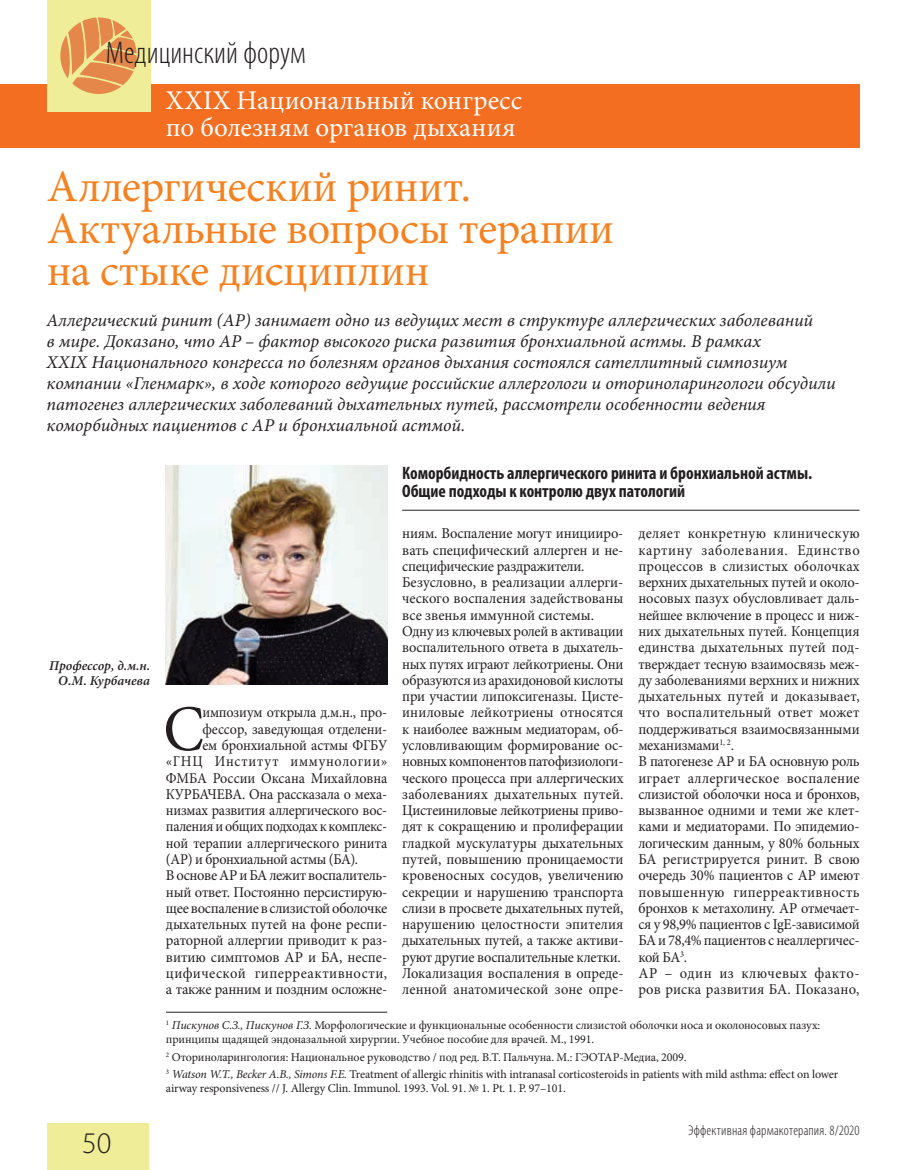
<style>
.page{position:relative;width:915px;height:1170px;background:#fff}
.page>*{position:absolute;margin:0;border:0;box-sizing:border-box;transform-origin:0 0}
.t1{font:65.1px "Minion Pro";color:#231f20;scale:.94 1}
.t2{font:45px/42px "Minion Pro";letter-spacing:-.005em;color:#f58220}
.t3{font:300 condensed 31.5px "Myriad Pro";color:#231f20}
.t4{font:300 30px "Myriad Pro";color:#231f20}
.t5{font:27px/27px "Minion Pro";letter-spacing:.005em;color:#fff}
.t6{font:italic 18px/21px "Minion Pro";color:#231f20}
.t7{font:700 condensed 18px/18px "Myriad Pro";color:#231f20}
.t8{font:15px/16.2px "Minion Pro";letter-spacing:-.005em;color:#231f20}
.t9{font:15px/16.4px "Minion Pro";letter-spacing:-.005em;color:#231f20;scale:.96 1}
.t10{font:15px "Minion Pro";letter-spacing:-.005em;color:#231f20;scale:.94 1}
.t11{font:15px "Minion Pro";letter-spacing:-.025em;color:#231f20;scale:.94 1}
.t12{font:15px "Minion Pro";letter-spacing:-.025em;color:#231f20}
.t13{font:15px "Minion Pro";letter-spacing:.03em;color:#231f20}
.t14{font:15px "Minion Pro";letter-spacing:.05em;color:#231f20;scale:.94 1}
.t15{font:300 condensed 14.25px "Myriad Pro";letter-spacing:.015em;color:#231f20}
.t16{font:italic 600 13.5px/15px "Minion Pro";color:#231f20;text-align:right}
.t17{font:12px/13.5px "Minion Pro";letter-spacing:-.01em;color:#231f20}
.s1{font-style:italic}
</style>
<div class="page">
<div style="left:0;top:84px;width:859px;height:63px;background:#f36e21"></div>
<div style="left:47px;top:0;width:103px;height:111px;background:#efed97"></div>
<svg style="left:60px;top:17px;width:77px;height:77px"></svg>
<div style="left:47px;top:1123px;width:101px;height:46px;background:#efed97"></div>
<hr style="left:402px;top:510px;width:457px;height:1px;background:#231f20">
<img style="left:166px;top:466px;width:221px;height:218px">
<hr style="left:166px;top:1011px;width:221px;height:1px;background:#231f20">
<h3 class="t3" style="left:106px;top:34px;width:201px">Медицинский форум</h3>
<h3 class="t5" style="left:166px;top:87px;width:358px">XXIX Национальный конгресс по болезням органов дыхания</h3>
<h2 class="t2" style="left:47px;top:166px;width:568px">Аллергический ринит.<br>Актуальные вопросы терапии на стыке дисциплин</h2>
<p class="t6" style="left:47px;top:310px;width:790px">Аллергический ринит (АР) занимает одно из ведущих мест в структуре аллергических заболеваний<br>в мире. Доказано, что АР – фактор высокого риска развития бронхиальной астмы. В рамках<br>XXIX Национального конгресса по болезням органов дыхания состоялся сателлитный симпозиум компании «Гленмарк», в ходе которого ведущие российские аллергологи и оториноларингологи обсудили патогенез аллергических заболеваний дыхательных путей, рассмотрели особенности ведения коморбидных пациентов с АР и бронхиальной астмой.</p>
<p class="t16" style="left:49px;top:657px;width:102px">Профессор, д.м.н.<br>О.М. Курбачева</p>
<h3 class="t4" style="left:82px;top:1125px;width:31px">50</h3>
<h1 class="t1" style="left:163px;top:685px;width:45px">С</h1>
<p class="t10" style="left:202px;top:702px;width:198px">импозиум открыла д.м.н., про-</p>
<p class="t10" style="left:202px;top:718px;width:198px">фессор, заведующая отделени-</p>
<p class="t10" style="left:202px;top:735px;width:198px">ем бронхиальной астмы ФГБУ</p>
<p class="t14" style="left:166px;top:751px;width:237px">«ГНЦ Институт иммунологии»</p>
<p class="t10" style="left:166px;top:767px;width:237px">ФМБА России Оксана Михайловна</p>
<p class="t10" style="left:166px;top:784px;width:237px">КУРБАЧЕВА. Она рассказала о меха-</p>
<p class="t10" style="left:166px;top:800px;width:237px">низмах развития аллергического вос-</p>
<p class="t11" style="left:166px;top:816px;width:237px">паления и общих подходах к комплекс-</p>
<p class="t10" style="left:166px;top:832px;width:237px">ной терапии аллергического ринита</p>
<p class="t11" style="left:166px;top:849px;width:206px">(АР) и бронхиальной астмы (БА).</p>
<p class="t8" style="left:166px;top:867px;width:223px">В основе АР и БА лежит воспалитель-</p>
<p class="t8" style="left:166px;top:883px;width:223px">ный ответ. Постоянно персистирую-</p>
<p class="t12" style="left:166px;top:897px;width:223px">щее воспаление в слизистой оболочке</p>
<p class="t8" style="left:166px;top:916px;width:223px">дыхательных путей на фоне респи-</p>
<p class="t8" style="left:166px;top:932px;width:223px">раторной аллергии приводит к раз-</p>
<p class="t8" style="left:166px;top:948px;width:223px">витию симптомов АР и БА, неспе-</p>
<p class="t13" style="left:166px;top:963px;width:223px">цифической гиперреактивности,</p>
<p class="t8" style="left:166px;top:981px;width:223px">а также ранним и поздним осложне-</p>
<p class="t7" style="left:402px;top:463px;width:411px">Коморбидность аллергического ринита и бронхиальной астмы.<br>Общие подходы к контролю двух патологий</p>
<p class="t8" style="left:402px;top:525px;width:223px">ниям. Воспаление могут иницииро&shy;вать специфический аллерген и не&shy;специфические раздражители.<br>Безусловно, в реализации аллерги&shy;ческого воспаления задействованы все звенья иммунной системы.<br>Одну из ключевых ролей в активации воспалительного ответа в дыхатель&shy;ных путях играют лейкотриены. Они образуются из арахидоновой кислоты при участии липоксигеназы. Цисте&shy;иниловые лейкотриены относятся к наиболее важным медиаторам, об&shy;условливающим формирование ос&shy;новных компонентов патофизиологи&shy;ческого процесса при аллергических заболеваниях дыхательных путей.<br>Цистеиниловые лейкотриены приво&shy;дят к сокращению и пролиферации гладкой мускулатуры дыхательных путей, повышению проницаемости кровеносных сосудов, увеличению секреции и нарушению транспорта слизи в просвете дыхательных путей, нарушению целостности эпителия дыхательных путей, а также активи&shy;руют другие воспалительные клетки.<br>Локализация воспаления в опреде&shy;ленной анатомической зоне опре-</p>
<p class="t9" style="left:638px;top:525px;width:232px">деляет конкретную клиническую картину заболевания. Единство процессов в слизистых оболочках верхних дыхательных путей и около&shy;носовых пазух обусловливает даль&shy;нейшее включение в процесс и ниж&shy;них дыхательных путей. Концепция единства дыхательных путей под&shy;тверждает тесную взаимосвязь меж&shy;ду заболеваниями верхних и нижних дыхательных путей и доказывает, что воспалительный ответ может поддерживаться взаимосвязанными механизмами<sup>1,</sup> <sup>2</sup>.<br>В патогенезе АР и БА основную роль играет аллергическое воспаление слизистой оболочки носа и бронхов, вызванное одними и теми же клет&shy;ками и медиаторами. По эпидемио&shy;логическим данным, у 80% больных<br>БА регистрируется ринит. В свою очередь 30% пациентов с АР имеют повышенную гиперреактивность бронхов к метахолину. АР отмечает&shy;ся у 98,9% пациентов с IgE-зависимой<br>БА и 78,4% пациентов с неаллергичес&shy;кой БА<sup>3</sup>.<br>АР – один из ключевых факто&shy;ров риска развития БА. Показано,</p>
<p class="t17" style="left:166px;top:1018px;width:655px"><sup>1</sup> <span class="s1">Пискунов С.З., Пискунов Г.З.</span> Морфологические и функциональные особенности слизистой оболочки носа и околоносовых пазух: принципы щадящей эндоназальной хирургии. Учебное пособие для врачей. М., 1991.</p>
<p class="t17" style="left:166px;top:1047px;width:673px;line-height:17.7px"><sup>2</sup> Оториноларингология: Национальное руководство / под ред. В.Т. Пальчуна. М.: ГЭОТАР-Медиа, 2009.<br><sup>3</sup> <span class="s1">Watson W.T., Becker A.B., Simons F.E.</span> Treatment of allergic rhinitis with intranasal corticosteroids in patients with mild asthma: effect on lower</p>
<p class="t17" style="left:166px;top:1081px;width:401px">airway responsiveness // J. Allergy Clin. Immunol. 1993. Vol. 91. № 1. Pt. 1. P. 97–101.</p>
<p class="t15" style="left:688px;top:1121px;width:173px">Эффективная фармакотерапия. 8/2020</p>
</div>
